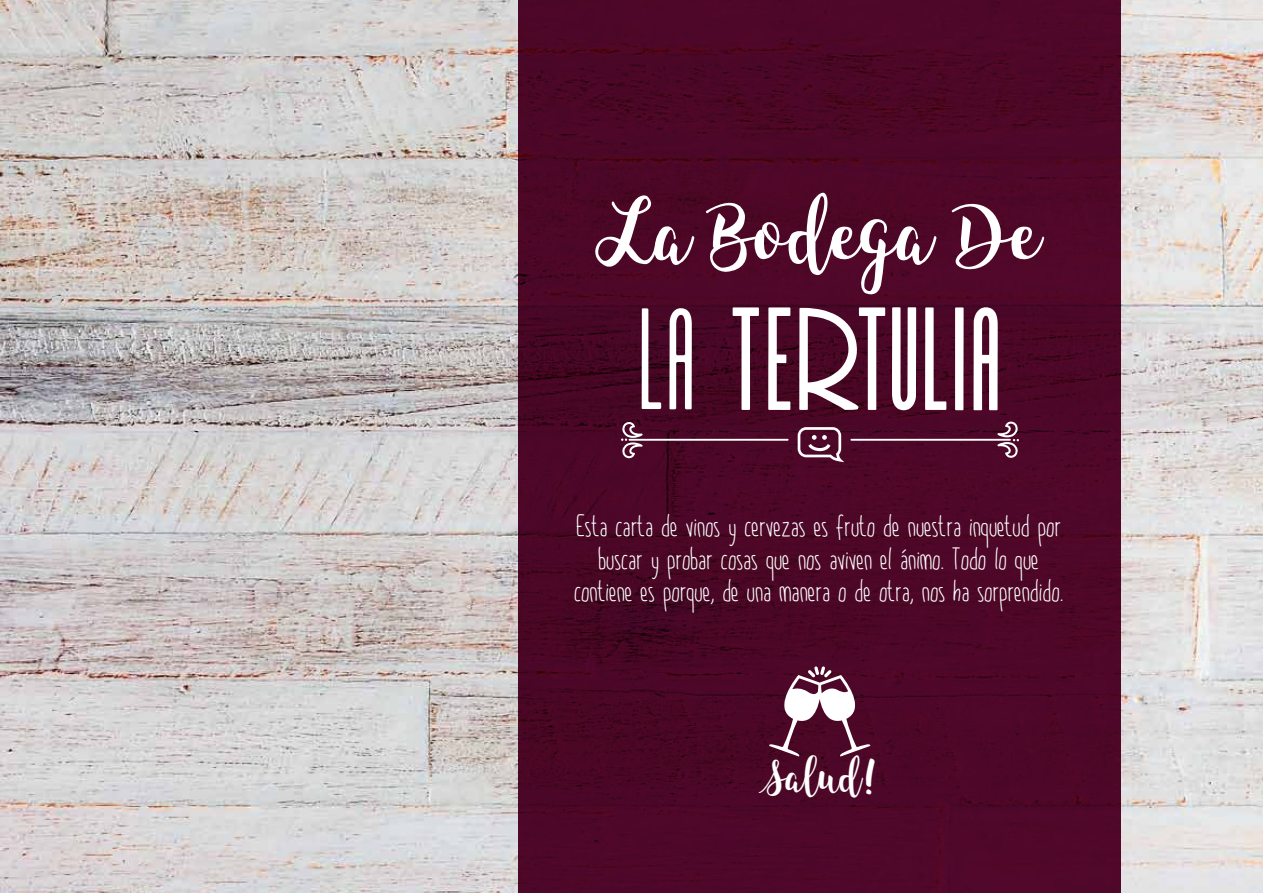
<style>
.page{position:relative;width:1263px;height:893px;background:#fff}
.page>*{position:absolute;margin:0;border:0;box-sizing:border-box;transform-origin:0 0}
.t1{font:72.45px "King Basil Lite";color:#fff}
.t2{font:37.35px "King Basil Lite";color:#fff}
.t3{font:27px/32.4px "PW2015";color:#fff;text-align:center}
</style>
<div class="page">
<img style="left:0;top:0;width:1263px;height:893px">
<div style="left:519px;top:0;width:602px;height:893px;background:#4d0727"></div>
<svg style="left:642px;top:308px;width:19px;height:101px"></svg>
<svg style="left:669px;top:308px;width:23px;height:101px"></svg>
<svg style="left:733px;top:307px;width:26px;height:103px"></svg>
<svg style="left:768px;top:307px;width:22px;height:103px"></svg>
<svg style="left:892px;top:307px;width:24px;height:103px"></svg>
<svg style="left:925px;top:307px;width:21px;height:103px"></svg>
<svg style="left:955px;top:307px;width:8px;height:103px"></svg>
<svg style="left:973px;top:307px;width:25px;height:103px"></svg>
<svg style="left:799px;top:307px;width:86px;height:103px"></svg>
<svg style="left:621px;top:422px;width:22px;height:36px"></svg>
<svg style="left:997px;top:422px;width:22px;height:36px"></svg>
<hr style="left:850px;top:439px;width:161px;height:2px;background:#fff">
<hr style="left:629px;top:439px;width:159px;height:2px;background:#fff">
<svg style="left:798px;top:427px;width:46px;height:35px"></svg>
<svg style="left:769px;top:666px;width:101px;height:90px"></svg>
<h1 class="t1" style="left:596px;top:182px;width:448px">La Bodega De</h1>
<p class="t3" style="left:575px;top:515px;width:490px">Esta carta de vinos y cervezas es fruto de nuestra inquetud por buscar y probar cosas que nos aviven el ánimo. Todo lo que contiene es porque, de una manera o de otra, nos ha sorprendido.</p>
<h2 class="t2" style="left:762px;top:750px;width:119px">Salud!</h2>
</div>
